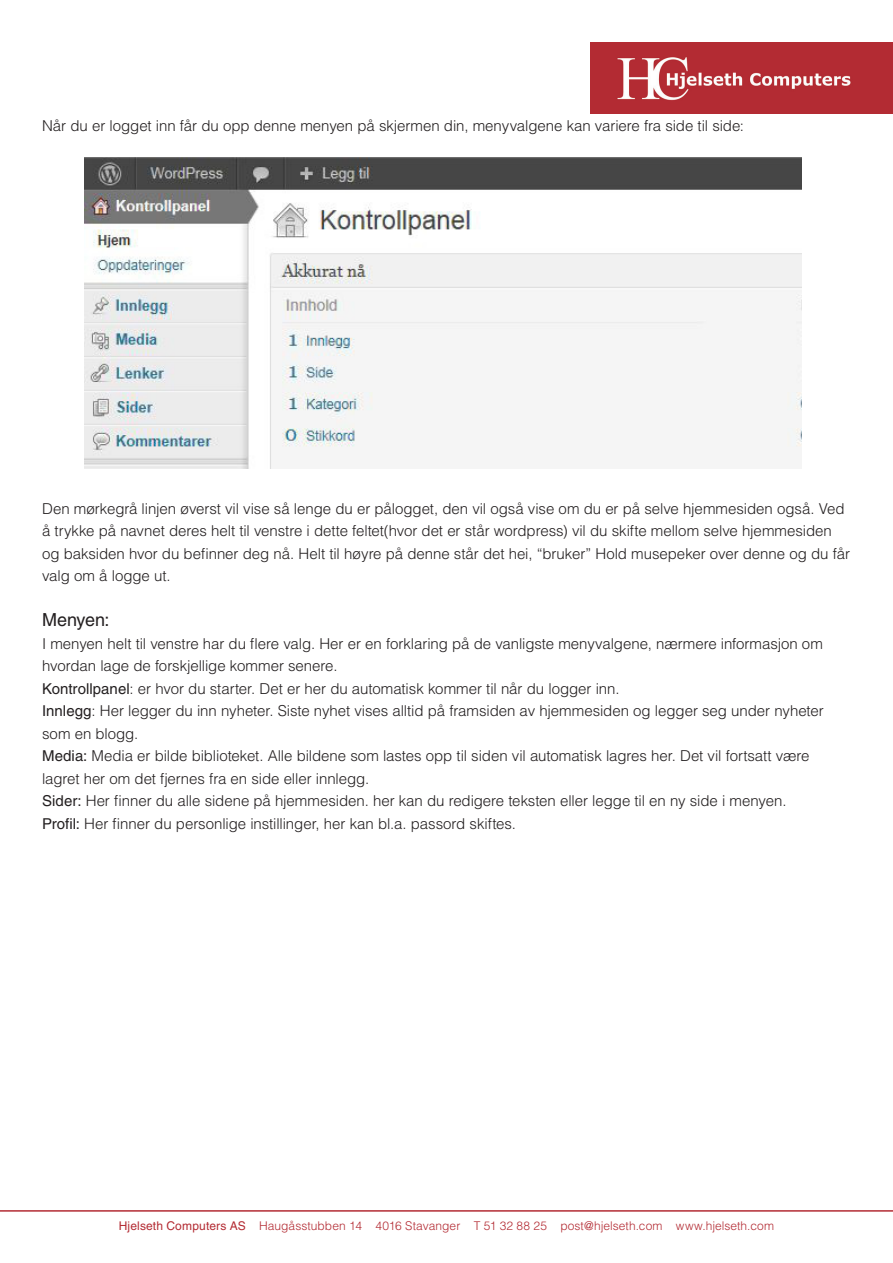
<style>
.page{position:relative;width:893px;height:1263px;background:#fff}
.page>*{position:absolute;margin:0;border:0;box-sizing:border-box;transform-origin:0 0}
.Mengdetekst{font:18px "Helvetica LT Std";letter-spacing:-.005em;color:#231f20}
.Mengdetekst-2{font:300 15px/22.5px "Helvetica LT Std";letter-spacing:-.005em;color:#231f20}
.t1{font:300 12px "Helvetica LT Std";letter-spacing:.005em;color:#b32b33}
.s1{font-weight:400}
</style>
<div class="page">
<img style="left:590px;top:43px;width:303px;height:71px">
<hr style="left:0;top:1210px;width:893px;height:1px;background:#b32b33">
<img style="left:85px;top:158px;width:716px;height:310px">
<p class="Mengdetekst-2" style="left:42px;top:115px;width:704px">Når du er logget inn får du opp denne menyen på skjermen din, menyvalgene kan variere fra side til side:</p>
<p class="Mengdetekst-2" style="left:42px;top:497px;width:809px">Den mørkegrå linjen øverst vil vise så lenge du er pålogget, den vil også vise om du er på selve hjemmesiden også. Ved å trykke på navnet deres helt til venstre i dette feltet(hvor det er står wordpress) vil du skifte mellom selve hjemmesiden og baksiden hvor du befinner deg nå. Helt til høyre på denne står det hei, “bruker” Hold musepeker over denne og du får valg om å logge ut.</p>
<p class="Mengdetekst" style="left:42px;top:609px;width:69px">Menyen:</p>
<p class="Mengdetekst-2" style="left:42px;top:632px;width:782px">I menyen helt til venstre har du flere valg. Her er en forklaring på de vanligste menyvalgene, nærmere informasjon om hvordan lage de forskjellige kommer senere.</p>
<p class="Mengdetekst-2" style="left:42px;top:677px;width:579px"><span class="s1">Kontrollpanel</span>: er hvor du starter. Det er her du automatisk kommer til når du logger inn.</p>
<p class="Mengdetekst-2" style="left:42px;top:700px;width:783px"><span class="s1">Innlegg</span>: Her legger du inn nyheter. Siste nyhet vises alltid på framsiden av hjemmesiden og legger seg under nyheter som en blogg.</p>
<p class="Mengdetekst-2" style="left:42px;top:745px;width:769px"><span class="s1">Media:</span> Media er bilde biblioteket. Alle bildene som lastes opp til siden vil automatisk lagres her. Det vil fortsatt være lagret her om det fjernes fra en side eller innlegg.</p>
<p class="Mengdetekst-2" style="left:42px;top:790px;width:746px"><span class="s1">Sider:</span> Her finner du alle sidene på hjemmesiden. her kan du redigere teksten eller legge til en ny side i menyen.</p>
<p class="Mengdetekst-2" style="left:42px;top:812px;width:476px"><span class="s1">Profil:</span> Her finner du personlige instillinger, her kan bl.a. passord skiftes.</p>
<p class="t1" style="left:119px;top:1218px;width:657px"><span class="s1">Hjelseth Computers AS</span> Haugåsstubben 14 4016 Stavanger T 51 32 88 25 post@hjelseth.com www.hjelseth.com</p>
</div>
